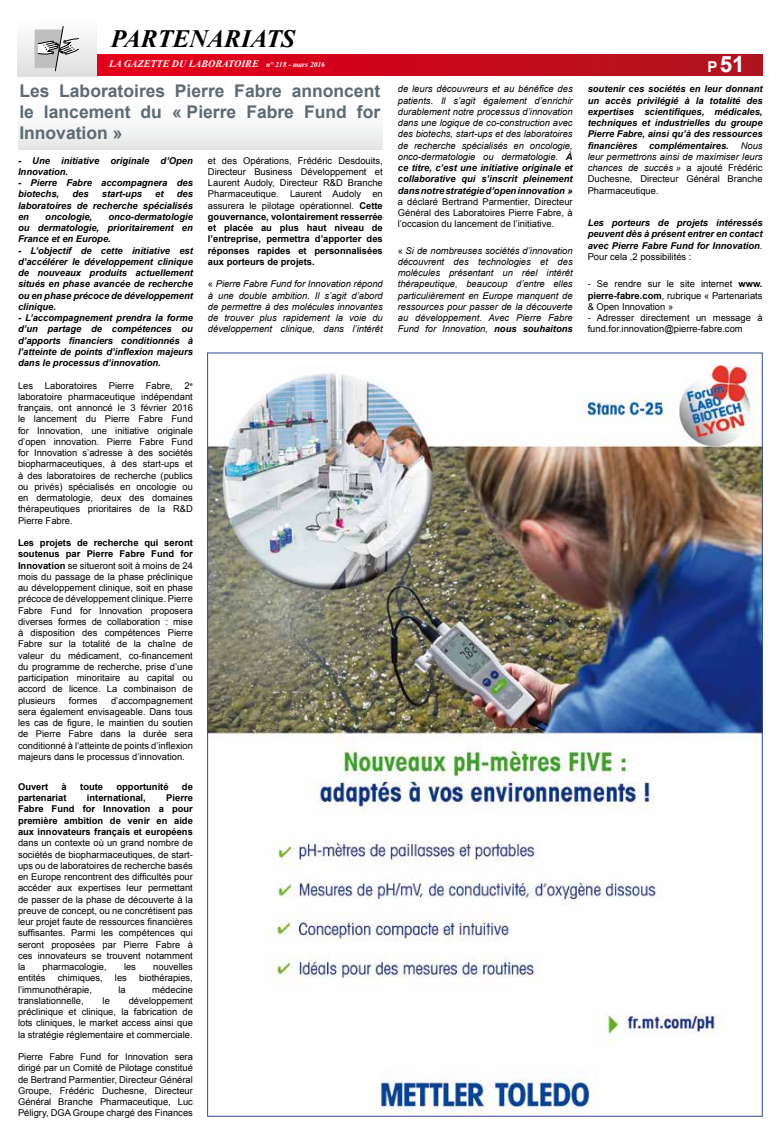
<style>
.page{position:relative;width:780px;height:1134px;background:#fff}
.page>*{position:absolute;margin:0;border:0;box-sizing:border-box;transform-origin:0 0}
.t1{font:italic 700 25px "Times New Roman";color:#000}
.t2{font:700 22.5px "Arial";color:#fff}
.t3{font:700 17.5px/21px "Arial";color:#5c6a72;text-align:justify}
.t4{font:italic 700 10px "Times New Roman";color:#fff}
.t5{font:9.38px/11.2px "Arial";color:#000;text-align:justify}
.t6{font:italic 700 9.38px/11.2px "Arial";color:#000;text-align:justify}
.t7{font:italic 9.38px/11.2px "Arial";color:#000;text-align:justify}
.t8{font:700 9.38px/11.2px "Arial";color:#000;text-align:justify}
.s1{font-size:7.5px}
.s2{font-size:15px}
.s3{font-weight:700}
.s4{font-style:normal}
.s5{font-style:italic}
.s6{font-weight:400;font-style:normal}
</style>
<div class="page">
<div style="left:96px;top:54px;width:666px;height:22px;background:linear-gradient(to right,#e7001a,#af141f)"></div>
<svg style="left:18px;top:29px;width:78px;height:48px"></svg>
<img style="left:209px;top:365px;width:551px;height:749px">
<svg style="left:35px;top:26px;width:44px;height:45px"></svg>
<div style="left:18px;top:84px;width:365px;height:66px;background:linear-gradient(to bottom,#fff,#e9eaea)"></div>
<h1 class="t1" style="left:111px;top:21px;width:186px">PARTENARIATS</h1>
<h3 class="t3" style="left:19px;top:81px;width:362px">Les Laboratoires Pierre Fabre annoncent le lancement du « Pierre Fabre Fund for Innovation »</h3>
<p class="t4" style="left:109px;top:57px;width:217px">LA GAZETTE DU LABORATOIRE <span class="s1">n° 218 - mars 2016</span></p>
<h2 class="t2" style="left:707px;top:49px;width:39px"><span class="s2">P</span>51</h2>
<p class="t7" style="left:398px;top:84px;width:176px">de leurs découvreurs et au bénéfice des patients. Il s’agit également d’enrichir durablement notre processus d’innovation dans une logique de co-construction avec des biotechs, start-ups et des laboratoires de recherche spécialisés en oncologie, onco-dermatologie ou dermatologie. <span class="s3">À ce titre, c’est une initiative originale et collaborative qui s’inscrit pleinement dans notre stratégie d’open innovation »</span></p>
<p class="t5" style="left:398px;top:196px;width:176px">a déclaré Bertrand Parmentier, Directeur Général des Laboratoires Pierre Fabre, à l’occasion du lancement de l’initiative.</p>
<p class="t7" style="left:398px;top:245px;width:176px"><span class="s4">«</span> Si de nombreuses sociétés d’innovation découvrent des technologies et des molécules présentant un réel intérêt thérapeutique, beaucoup d’entre elles particulièrement en Europe manquent de ressources pour passer de la découverte au développement. Avec Pierre Fabre Fund for Innovation, <span class="s3">nous souhaitons</span></p>
<p class="t6" style="left:587px;top:84px;width:176px">soutenir ces sociétés en leur donnant un accès privilégié à la totalité des expertises scientifiques, médicales, techniques et industrielles du groupe Pierre Fabre, ainsi qu’à des ressources financières</p>
<p class="t6" style="left:649px;top:140px;width:81px">complémentaires.</p>
<p class="t5" style="left:587px;top:140px;width:176px;text-indent:153px"><span class="s5">Nous leur permettrons ainsi de maximiser leurs chances de succès »</span> a ajouté Frédéric Duchesne, Directeur Général Branche Pharmaceutique.</p>
<p class="t6" style="left:587px;top:218px;width:176px">Les porteurs de projets intéressés peuvent dès à présent entrer en contact avec Pierre Fabre Fund for Innovation<span class="s6">.<br>Pour cela ,2 possibilités :</span></p>
<p class="t5" style="left:587px;top:279px;width:176px">- Se rendre sur le site internet <span class="s3">www. pierre-fabre.com</span>, rubrique « Partenariats &amp; Open Innovation »</p>
<p class="t5" style="left:587px;top:312px;width:176px">- Adresser directement un message à fund.for.innovation@pierre-fabre.com</p>
<p class="t5" style="left:208px;top:155px;width:176px">et des Opérations, Frédéric Desdouits, Directeur Business Développement et Laurent Audoly, Directeur R&amp;D Branche Pharmaceutique. Laurent Audoly en assurera le pilotage opérationnel. <span class="s3">Cette gouvernance, volontairement resserrée et placée au plus haut niveau de l’entreprise, permettra d’apporter des réponses rapides et personnalisées aux porteurs de projets.</span></p>
<p class="t7" style="left:208px;top:279px;width:176px"><span class="s4">«</span> Pierre Fabre Fund for Innovation répond à une double ambition. Il s’agit d’abord de permettre à des molécules innovantes de trouver plus rapidement la voie du développement clinique, dans l’intérêt</p>
<p class="t6" style="left:18px;top:155px;width:176px">- Une initiative originale d’Open<br>Innovation.</p>
<p class="t6" style="left:18px;top:178px;width:176px">- Pierre Fabre accompagnera des biotechs,</p>
<p class="t6" style="left:18px;top:189px;width:176px;text-indent:159px">des laboratoires de recherche spécialisés en</p>
<p class="t6" style="left:72px;top:189px;width:18px">des</p>
<p class="t6" style="left:102px;top:189px;width:42px">start-ups</p>
<p class="t6" style="left:155px;top:189px;width:10px">et</p>
<p class="t6" style="left:18px;top:211px;width:176px;text-indent:90px">onco-dermatologie ou dermatologie, prioritairement en France et en Europe.</p>
<p class="t6" style="left:18px;top:245px;width:176px">- L’objectif de cette initiative est d’accélérer le développement clinique de nouveaux produits actuellement situés en phase avancée de recherche ou en phase précoce de développement clinique.</p>
<p class="t6" style="left:18px;top:313px;width:176px">- L’accompagnement prendra la forme d’un partage de compétences ou d’apports financiers conditionnés à l’atteinte de points d’inflexion majeurs dans le processus d’innovation.</p>
<p class="t5" style="left:18px;top:380px;width:17px">Les</p>
<p class="t5" style="left:45px;top:380px;width:54px">Laboratoires</p>
<p class="t5" style="left:109px;top:380px;width:27px">Pierre</p>
<p class="t5" style="left:146px;top:380px;width:29px">Fabre,</p>
<p class="t6" style="left:45px;top:211px;width:48px">oncologie,</p>
<p class="t5" style="left:18px;top:380px;width:176px;text-indent:167px">2<sup>e </sup>laboratoire pharmaceutique indépendant français, ont annoncé le 3 février 2016 le lancement du Pierre Fabre Fund for Innovation, une initiative originale d’open innovation. Pierre Fabre Fund for Innovation s’adresse à des sociétés biopharmaceutiques, à des start-ups et à des laboratoires de recherche (publics ou privés) spécialisés en oncologie ou en dermatologie, deux des domaines thérapeutiques prioritaires de la R&amp;D Pierre Fabre.</p>
<p class="t5" style="left:18px;top:537px;width:176px"><span class="s3">Les projets de recherche qui seront soutenus par Pierre Fabre Fund for Innovation</span> se situeront soit à moins de 24 mois du passage de la phase préclinique au développement clinique, soit en phase précoce de développement clinique. Pierre Fabre Fund for Innovation proposera diverses formes de collaboration : mise à disposition des compétences Pierre Fabre sur la totalité de la chaîne de valeur du médicament, co-financement du programme de recherche, prise d’une participation minoritaire au capital ou accord de licence. La combinaison de plusieurs</p>
<p class="t5" style="left:69px;top:695px;width:30px">formes</p>
<p class="t5" style="left:18px;top:695px;width:176px;text-indent:93px">d’accompagnement sera également envisageable. Dans tous les cas de figure, le maintien du soutien de Pierre Fabre dans la durée sera conditionné à l’atteinte de points d’inflexion majeurs dans le processus d’innovation.</p>
<p class="t8" style="left:18px;top:781px;width:32px">Ouvert</p>
<p class="t8" style="left:62px;top:781px;width:7px">à</p>
<p class="t8" style="left:80px;top:781px;width:24px">toute</p>
<p class="t8" style="left:116px;top:781px;width:54px">opportunité</p>
<p class="t8" style="left:182px;top:781px;width:12px">de</p>
<p class="t8" style="left:18px;top:793px;width:50px">partenariat</p>
<p class="t8" style="left:87px;top:793px;width:60px">international,</p>
<p class="t8" style="left:18px;top:793px;width:176px;text-indent:148px">Pierre Fabre Fund for Innovation a pour première ambition de venir en aide aux innovateurs français et européens</p>
<p class="t5" style="left:18px;top:837px;width:176px">dans un contexte où un grand nombre de sociétés de biopharmaceutiques, de start&shy;ups ou de laboratoires de recherche basés en Europe rencontrent des difficultés pour accéder aux expertises leur permettant de passer de la phase de découverte à la preuve de concept, ou ne concrétisent pas leur projet faute de ressources financières suffisantes. Parmi les compétences qui seront proposées par Pierre Fabre à ces innovateurs se trouvent notamment la</p>
<p class="t5" style="left:43px;top:961px;width:66px">pharmacologie,</p>
<p class="t5" style="left:124px;top:961px;width:13px">les</p>
<p class="t5" style="left:153px;top:961px;width:41px">nouvelles</p>
<p class="t5" style="left:18px;top:972px;width:29px">entités</p>
<p class="t5" style="left:58px;top:972px;width:46px">chimiques,</p>
<p class="t5" style="left:115px;top:972px;width:13px">les</p>
<p class="t5" style="left:139px;top:972px;width:55px">biothérapies,</p>
<p class="t5" style="left:18px;top:984px;width:75px">l’immunothérapie,</p>
<p class="t5" style="left:118px;top:984px;width:9px">la</p>
<p class="t5" style="left:152px;top:984px;width:42px">médecine</p>
<p class="t5" style="left:18px;top:995px;width:67px">translationnelle,</p>
<p class="t5" style="left:103px;top:995px;width:9px">le</p>
<p class="t5" style="left:18px;top:995px;width:176px;text-indent:111px">développement préclinique et clinique, la fabrication de lots cliniques, le market access ainsi que la stratégie réglementaire et commerciale.</p>
<p class="t5" style="left:18px;top:1051px;width:176px">Pierre Fabre Fund for Innovation sera dirigé par un Comité de Pilotage constitué de Bertrand Parmentier, Directeur Général Groupe, Frédéric Duchesne, Directeur Général Branche Pharmaceutique, Luc Péligry, DGA Groupe chargé des Finances</p>
</div>
